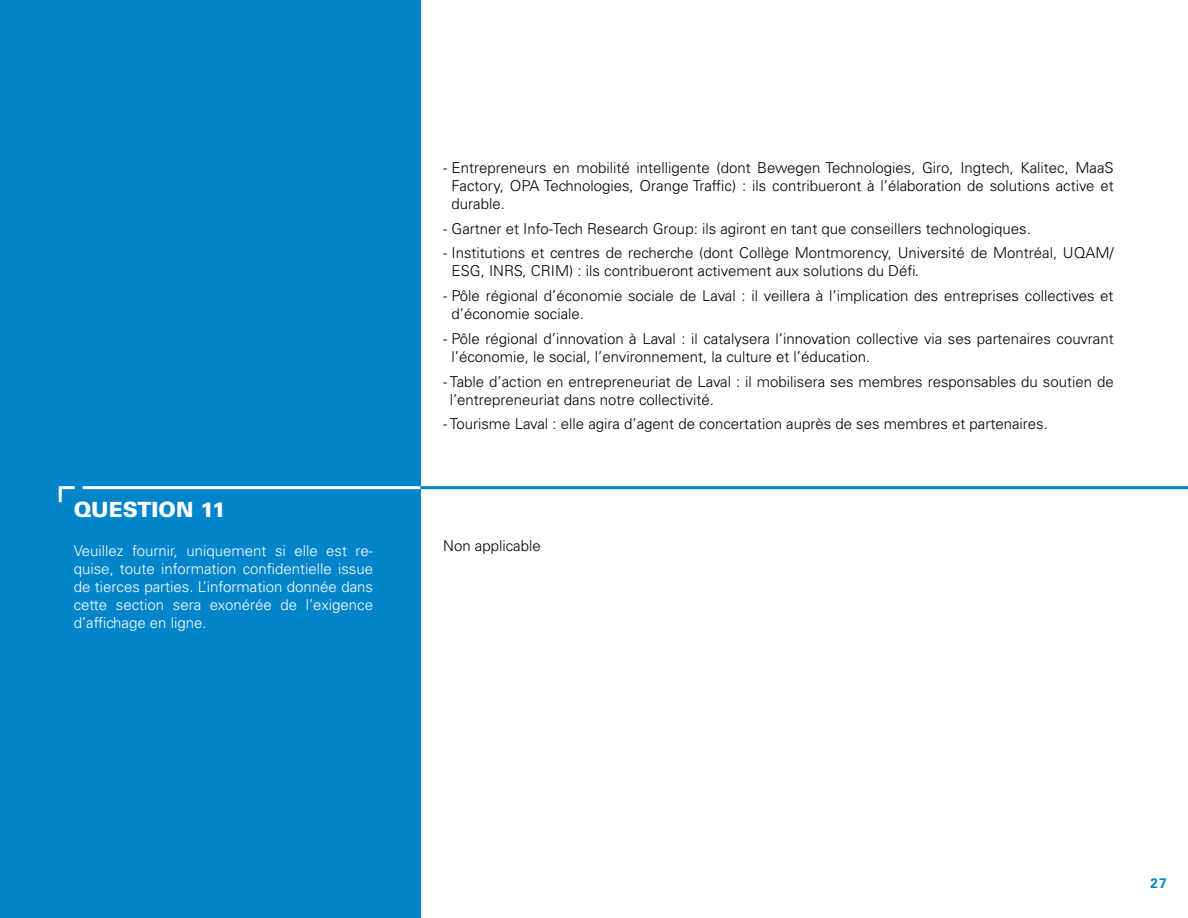
<style>
.page{position:relative;width:1188px;height:918px;background:#fff}
.page>*{position:absolute;margin:0;border:0;box-sizing:border-box;transform-origin:0 0}
.t1{font:900 21px "Univers LT Std";color:#fff}
.t2{font:300 15px/18px "Univers LT Std";color:#000}
.t3{font:300 15px/18px "Univers LT Std";color:#fff;text-align:justify}
.t4{font:700 13.8px "Univers LT Std";color:#0085cb}
</style>
<div class="page">
<div style="left:0;top:0;width:420px;height:918px;background:#0085cb"></div>
<svg style="left:58px;top:486px;width:17px;height:17px"></svg>
<hr style="left:420px;top:486px;width:768px;height:3px;background:#0085cb">
<hr style="left:83px;top:486px;width:337px;height:3px;background:#fff">
<h1 class="t1" style="left:74px;top:497px;width:154px">QUESTION 11</h1>
<p class="t3" style="left:74px;top:541px;width:301px">Veuillez fournir, uniquement si elle est re&shy;quise, toute information confidentielle issue de tierces parties. L’information donnée dans cette section sera exonérée de l’exigence d’affichage en ligne.</p>
<p class="t2" style="left:452px;top:159px;width:664px;text-align:justify;text-indent:-8px">- Entrepreneurs en mobilité intelligente (dont Bewegen Technologies, Giro, Ingtech, Kalitec, MaaS Factory, OPA Technologies, Orange Traffic) : ils contribueront à l’élaboration de solutions active et durable.</p>
<p class="t2" style="left:443px;top:219px;width:589px">- Gartner et Info-Tech Research Group: ils agiront en tant que conseillers technologiques.</p>
<p class="t2" style="left:452px;top:244px;width:664px;text-indent:-8px">- Institutions et centres de recherche (dont Collège Montmorency, Université de Montréal, UQAM/<br>ESG, INRS, CRIM) : ils contribueront activement aux solutions du Défi.</p>
<p class="t2" style="left:452px;top:287px;width:664px;text-indent:-8px">- Pôle régional d’économie sociale de Laval : il veillera à l’implication des entreprises collectives et d’économie sociale.</p>
<p class="t2" style="left:452px;top:330px;width:664px;text-indent:-8px">- Pôle régional d’innovation à Laval : il catalysera l’innovation collective via ses partenaires couvrant l’économie, le social, l’environnement, la culture et l’éducation.</p>
<p class="t2" style="left:450px;top:372px;width:665px;text-indent:-7px">- Table d’action en entrepreneuriat de Laval : il mobilisera ses membres responsables du soutien de l’entrepreneuriat dans notre collectivité.</p>
<p class="t2" style="left:443px;top:415px;width:606px">- Tourisme Laval : elle agira d’agent de concertation auprès de ses membres et partenaires.</p>
<p class="t2" style="left:443px;top:536px;width:99px">Non applicable</p>
<p class="t4" style="left:1151px;top:875px;width:18px">27</p>
</div>
